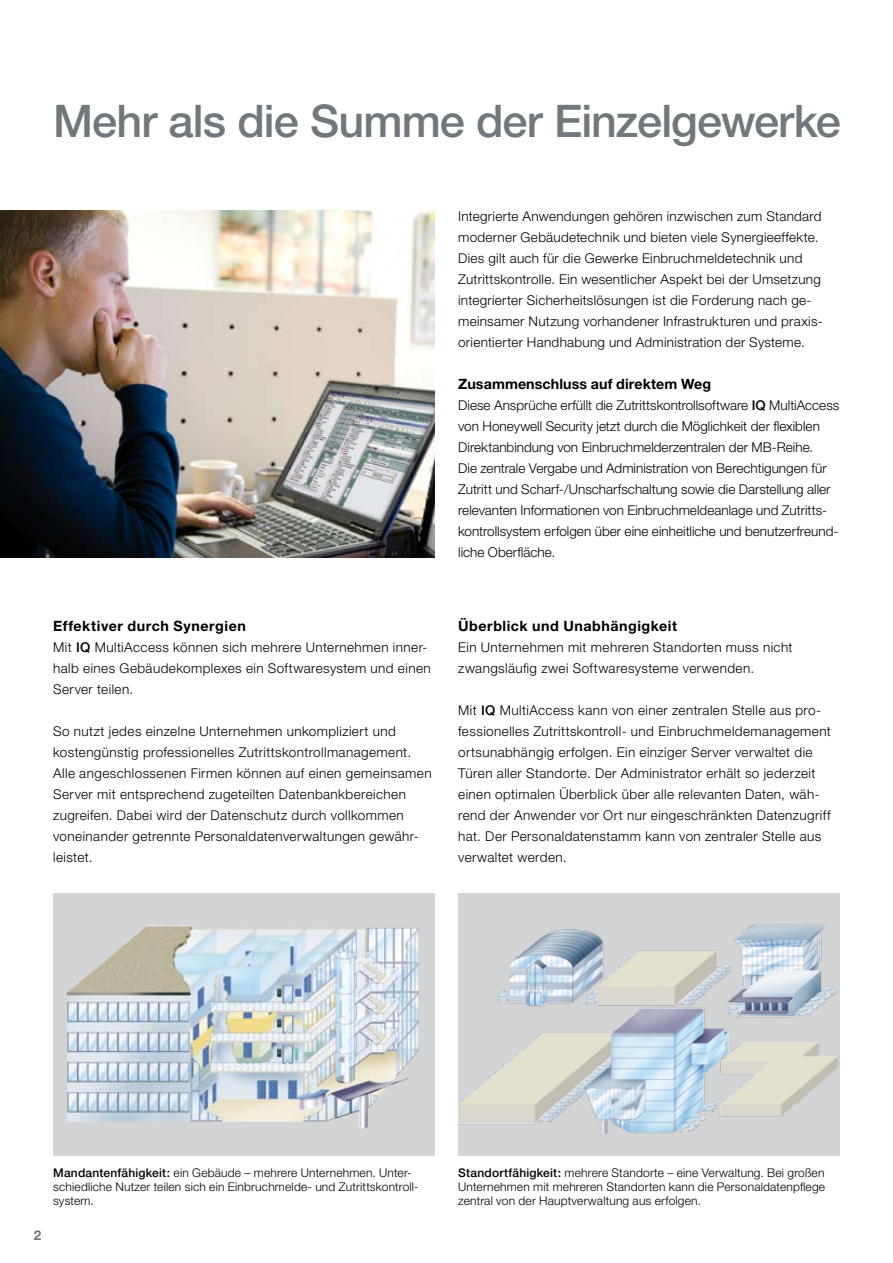
<style>
.page{position:relative;width:893px;height:1263px;background:#fff}
.page>*{position:absolute;margin:0;border:0;box-sizing:border-box;transform-origin:0 0}
.t1{font:500 45px "Helvetica Neue";letter-spacing:-.02em;color:#70787c}
.t2{font:700 14.25px "Helvetica Neue";letter-spacing:.035em;color:#000}
.t3{font:700 14.25px "Helvetica Neue";letter-spacing:.01em;color:#000}
.t4{font:300 13.5px/21px "Helvetica Neue";letter-spacing:.025em;color:#000}
.t5{font:300 13.5px/21px "Helvetica Neue";color:#000}
.t6{font:300 12px/14.2px "Helvetica Neue";letter-spacing:.015em;color:#000}
.s1{font-weight:500}
</style>
<div class="page">
<img style="left:0;top:211px;width:435px;height:346px">
<div style="left:53px;top:893px;width:382px;height:263px;background:#d3d4d5"></div>
<img style="left:67px;top:925px;width:352px;height:204px">
<div style="left:458px;top:893px;width:382px;height:263px;background:#d3d4d5"></div>
<img style="left:458px;top:924px;width:381px;height:210px">
<h1 class="t1" style="left:53px;top:94px;width:789px">Mehr als die Summe der Einzelgewerke</h1>
<p class="t2" style="left:53px;top:617px;width:194px">Effektiver durch Synergien</p>
<p class="t4" style="left:53px;top:636px;width:379px">Mit <span class="s1">IQ</span> MultiAccess können sich mehrere Unternehmen inner&shy;halb eines Gebäudekomplexes ein Softwaresystem und einen<br>Server teilen.</p>
<p class="t4" style="left:53px;top:720px;width:380px">So nutzt jedes einzelne Unternehmen unkompliziert und kostengünstig professionelles Zutrittskontrollmanagement.<br>Alle angeschlossenen Firmen können auf einen gemeinsamen Server mit entsprechend zugeteilten Datenbankbereichen zugreifen. Dabei wird der Datenschutz durch vollkommen voneinander getrennte Personaldatenverwaltungen gewähr&shy;leistet.</p>
<p class="t4" style="left:458px;top:206px;width:365px">Integrierte Anwendungen gehören inzwischen zum Standard moderner Gebäudetechnik und bieten viele Synergie-effekte.<br>Dies gilt auch für die Gewerke Einbruchmeldetechnik und Zutrittskontrolle. Ein wesentlicher Aspekt bei der Umsetzung integrierter Sicherheitslösungen ist die Forderung nach ge&shy;meinsamer Nutzung vorhandener Infrastrukturen und praxis&shy;orientierter Handhabung und Administration der Systeme.</p>
<p class="t3" style="left:458px;top:375px;width:255px">Zusammenschluss auf direktem Weg</p>
<p class="t5" style="left:458px;top:395px;width:383px">Diese Ansprüche erfüllt die Zutrittskontrollsoftware <span class="s1">IQ</span> MultiAccess von Honeywell Security jetzt durch die Möglichkeit der flexiblen Direktanbindung von Einbruchmelderzentralen der MB-Reihe.<br>Die zentrale Vergabe und Administration von Berechtigungen für Zutritt und Scharf-/Unscharfschaltung sowie die Darstellung aller relevanten Informationen von Einbruchmeldeanlage und Zutritts&shy;kontrollsystem erfolgen über eine einheitliche und benutzerfreund&shy;liche Oberfläche.</p>
<p class="t2" style="left:458px;top:617px;width:220px">Überblick und Unabhängigkeit</p>
<p class="t4" style="left:458px;top:636px;width:336px">Ein Unternehmen mit mehreren Standorten muss nicht zwangsläufig zwei Softwaresysteme verwenden.</p>
<p class="t4" style="left:458px;top:699px;width:374px">Mit <span class="s1">IQ</span> MultiAccess kann von einer zentralen Stelle aus pro&shy;fessionelles Zutrittskontroll- und Einbruchmeldemanagement ortsunabhängig erfolgen. Ein einziger Server verwaltet die Türen aller Standorte. Der Administrator erhält so jederzeit einen optimalen Überblick über alle relevanten Daten, wäh&shy;rend der Anwender vor Ort nur eingeschränkten Datenzugriff hat. Der Personaldatenstamm kann von zentraler Stelle aus verwaltet werden.</p>
<p class="t6" style="left:53px;top:1165px;width:367px"><span class="s1">Mandantenfähigkeit:</span> ein Gebäude – mehrere Unternehmen. Unter&shy;schied- liche Nutzer teilen sich ein Einbruchmelde- und Zutrittskontroll&shy;system.</p>
<p class="t6" style="left:458px;top:1165px;width:368px;text-align:justify"><span class="s1">Standortfähigkeit:</span> mehrere Standorte – eine Verwaltung. Bei großen Unternehmen mit mehreren Standorten kann die Personaldatenpflege zentral von der Hauptverwaltung aus erfolgen.</p>
</div>
